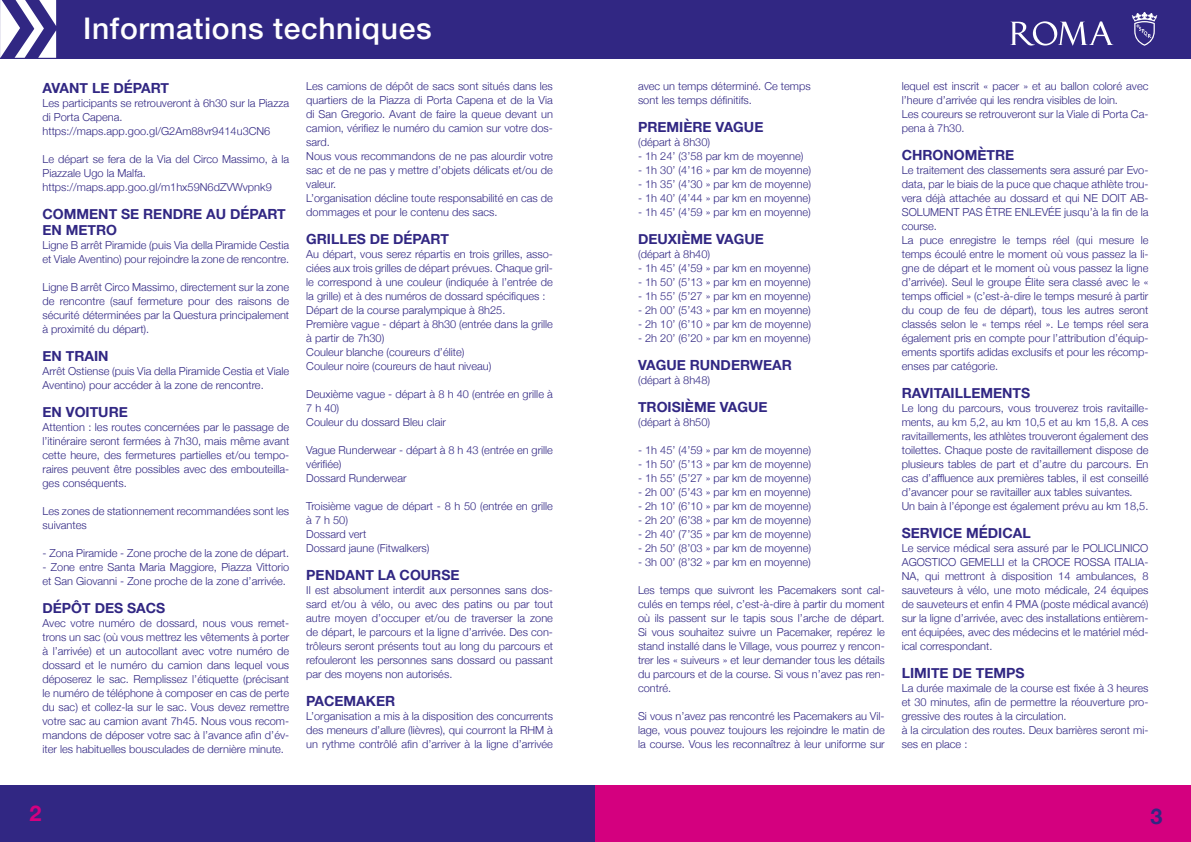
<style>
.page{position:relative;width:1191px;height:842px;background:#fff}
.page>*{position:absolute;margin:0;border:0;box-sizing:border-box;transform-origin:0 0}
.t1{font:500 30px "Helvetica Neue LT Std";letter-spacing:.02em;color:#fff}
.t2{font:700 21.6px "Helvetica Neue";color:#d4007f}
.t3{font:700 21.6px "Helvetica Neue";color:#312783}
.t4{font:700 14px/16px "Helvetica Neue";color:#312783}
.t5{font:300 11px/14px "Helvetica Neue";color:#312783}
</style>
<div class="page">
<div style="left:0;top:785px;width:595px;height:57px;background:#312783"></div>
<div style="left:595px;top:785px;width:596px;height:57px;background:#d4007f"></div>
<div style="left:0;top:0;width:1191px;height:59px;background:#312783"></div>
<svg style="left:0;top:0;width:56px;height:58px"></svg>
<svg style="left:1131px;top:12px;width:26px;height:34px"></svg>
<svg style="left:1010px;top:21px;width:103px;height:25px"></svg>
<h1 class="t1" style="left:83px;top:10px;width:350px">Informations techniques</h1>
<h1 class="t1" style="left:147px;top:10px;width:124px">tecniche</h1>
<p class="t4" style="left:43px;top:80px;width:128px">AVANT LE DÉPART</p>
<p class="t5" style="left:43px;top:95px;width:248px">Les participants se retrouveront à 6h30 sur la Piazza di Porta Capena. https://maps.app.goo.gl/G2Am88vr9414u3CN6</p>
<p class="t5" style="left:43px;top:151px;width:248px">Le départ se fera de la Via del Circo Massimo, à la<br>Piazzale Ugo la Malfa. https://maps.app.goo.gl/m1hx59N6dZVWvpnk9</p>
<p class="t4" style="left:43px;top:206px;width:245px">COMMENT SE RENDRE AU DÉPART<br>EN METRO</p>
<p class="t5" style="left:43px;top:237px;width:248px">Ligne B arrêt Piramide (puis Via della Piramide Cestia et Viale Aventino) pour rejoindre la zone de rencontre.</p>
<p class="t5" style="left:43px;top:279px;width:248px;text-align:justify">Ligne B arrêt Circo Massimo, directement sur la zone de rencontre (sauf fermeture pour des raisons de sécurité déterminées par la Questura principalement à proximité du départ).</p>
<p class="t4" style="left:43px;top:348px;width:68px">EN TRAIN</p>
<p class="t5" style="left:43px;top:363px;width:248px">Arrêt Ostiense (puis Via della Piramide Cestia et Viale<br>Aventino) pour accéder à la zone de rencontre.</p>
<p class="t4" style="left:43px;top:404px;width:87px">EN VOITURE</p>
<p class="t5" style="left:43px;top:419px;width:248px;text-align:justify">Attention : les routes concernées par le passage de l’itinéraire seront fermées à 7h30, mais même avant cette heure, des fermetures partielles et/ou tempo&shy;raires peuvent être possibles avec des embouteilla&shy;ges conséquents.</p>
<p class="t5" style="left:43px;top:503px;width:248px">Les zones de stationnement recommandées sont les suivantes</p>
<p class="t5" style="left:43px;top:545px;width:248px">- Zona Piramide - Zone proche de la zone de départ.</p>
<p class="t5" style="left:43px;top:559px;width:248px">- Zone entre Santa Maria Maggiore, Piazza Vittorio et San Giovanni - Zone proche de la zone d’arrivée.</p>
<p class="t4" style="left:43px;top:600px;width:124px">DÉPÔT DES SACS</p>
<p class="t5" style="left:43px;top:615px;width:248px;text-align:justify">Avec votre numéro de dossard, nous vous remet&shy;trons un sac (où vous mettrez les vêtements à porter à l’arrivée) et un autocollant avec votre numéro de dossard et le numéro du camion dans lequel vous déposerez le sac. Remplissez l’étiquette (précisant le numéro de téléphone à composer en cas de perte du sac) et collez-la sur le sac. Vous devez remettre votre sac au camion avant 7h45. Nous vous recom&shy;mandons de déposer votre sac à l’avance afin d’év&shy;iter les habituelles bousculades de dernière minute.</p>
<p class="t5" style="left:306px;top:78px;width:248px">Les camions de dépôt de sacs sont situés dans les quartiers de la Piazza di Porta Capena et de la Via di San Gregorio. Avant de faire la queue devant un camion, vérifiez le numéro du camion sur votre dos&shy;sard.<br>Nous vous recommandons de ne pas alourdir votre sac et de ne pas y mettre d’objets délicats et/ou de valeur.<br>L’organisation décline toute responsabilité en cas de dommages et pour le contenu des sacs.</p>
<p class="t4" style="left:306px;top:231px;width:144px">GRILLES DE DÉPART</p>
<p class="t5" style="left:306px;top:246px;width:248px">Au départ, vous serez répartis en trois grilles, asso&shy;ciées aux trois grilles de départ prévues. Chaque gril&shy;le correspond à une couleur (indiquée à l’entrée de la grille) et à des numéros de dossard spécifiques :<br>Départ de la course paralympique à 8h25.<br>Première vague - départ à 8h30 (entrée dans la grille à partir de 7h30)<br>Couleur blanche (coureurs d’élite)<br>Couleur noire (coureurs de haut niveau)</p>
<p class="t5" style="left:306px;top:386px;width:248px">Deuxième vague - départ à 8 h 40 (entrée en grille à<br>7 h 40)<br>Couleur du dossard Bleu clair</p>
<p class="t5" style="left:306px;top:442px;width:248px">Vague Runderwear - départ à 8 h 43 (entrée en grille vérifiée)<br>Dossard Runderwear</p>
<p class="t5" style="left:306px;top:498px;width:248px">Troisième vague de départ - 8 h 50 (entrée en grille à 7 h 50)<br>Dossard vert<br>Dossard jaune (Fitwalkers)</p>
<p class="t4" style="left:306px;top:567px;width:155px">PENDANT LA COURSE</p>
<p class="t5" style="left:306px;top:582px;width:248px;text-align:justify">Il est absolument interdit aux personnes sans dos&shy;sard et/ou à vélo, ou avec des patins ou par tout autre moyen d’occuper et/ou de traverser la zone de départ, le parcours et la ligne d’arrivée. Des con&shy;trôleurs seront présents tout au long du parcours et refouleront les personnes sans dossard ou passant par des moyens non autorisés.</p>
<p class="t4" style="left:306px;top:693px;width:90px">PACEMAKER</p>
<p class="t5" style="left:306px;top:708px;width:248px;text-align:justify">L’organisation a mis à la disposition des concurrents des meneurs d’allure (lièvres), qui courront la RHM à un rythme contrôlé afin d’arriver à la ligne d’arrivée</p>
<p class="t5" style="left:638px;top:78px;width:174px">avec un temps déterminé. Ce temps sont les temps définitifs.</p>
<p class="t4" style="left:638px;top:119px;width:127px">PREMIÈRE VAGUE</p>
<p class="t5" style="left:638px;top:134px;width:74px">(départ à 8h30)</p>
<p class="t5" style="left:638px;top:148px;width:167px">- 1h 24’ (3’58 par km de moyenne)</p>
<p class="t5" style="left:638px;top:162px;width:175px">- 1h 30’ (4’16 » par km de moyenne)</p>
<p class="t5" style="left:638px;top:176px;width:175px">- 1h 35’ (4’30 » par km de moyenne)</p>
<p class="t5" style="left:638px;top:190px;width:174px">- 1h 40’ (4’44 » par km en moyenne)</p>
<p class="t5" style="left:638px;top:204px;width:174px">- 1h 45’ (4’59 » par km en moyenne)</p>
<p class="t4" style="left:638px;top:231px;width:127px">DEUXIÈME VAGUE</p>
<p class="t5" style="left:638px;top:246px;width:74px">(départ à 8h40)</p>
<p class="t5" style="left:638px;top:260px;width:174px">- 1h 45’ (4’59 » par km en moyenne)</p>
<p class="t5" style="left:638px;top:274px;width:174px">- 1h 50’ (5’13 » par km en moyenne)</p>
<p class="t5" style="left:638px;top:288px;width:174px">- 1h 55’ (5’27 » par km en moyenne)</p>
<p class="t5" style="left:638px;top:302px;width:174px">- 2h 00’ (5’43 » par km en moyenne)</p>
<p class="t5" style="left:638px;top:316px;width:175px">- 2h 10’ (6’10 » par km de moyenne)</p>
<p class="t5" style="left:638px;top:330px;width:174px">- 2h 20’ (6’20 » par km en moyenne)</p>
<p class="t4" style="left:638px;top:357px;width:155px">VAGUE RUNDERWEAR</p>
<p class="t5" style="left:638px;top:372px;width:74px">(départ à 8h48)</p>
<p class="t4" style="left:638px;top:399px;width:131px">TROISIÈME VAGUE</p>
<p class="t5" style="left:638px;top:414px;width:74px">(départ à 8h50)</p>
<p class="t5" style="left:638px;top:442px;width:175px">- 1h 45’ (4’59 » par km de moyenne)</p>
<p class="t5" style="left:638px;top:456px;width:175px">- 1h 50’ (5’13 » par km de moyenne)</p>
<p class="t5" style="left:638px;top:470px;width:175px">- 1h 55’ (5’27 » par km de moyenne)</p>
<p class="t5" style="left:638px;top:484px;width:174px">- 2h 00’ (5’43 » par km en moyenne)</p>
<p class="t5" style="left:638px;top:498px;width:175px">- 2h 10’ (6’10 » par km de moyenne)</p>
<p class="t5" style="left:638px;top:512px;width:175px">- 2h 20’ (6’38 » par km de moyenne)</p>
<p class="t5" style="left:638px;top:526px;width:175px">- 2h 40’ (7’35 » par km de moyenne)</p>
<p class="t5" style="left:638px;top:540px;width:175px">- 2h 50’ (8’03 » par km de moyenne)</p>
<p class="t5" style="left:638px;top:554px;width:174px">- 3h 00’ (8’32 » par km en moyenne)</p>
<p class="t5" style="left:638px;top:582px;width:248px;text-align:justify">Les temps que suivront les Pacemakers sont cal&shy;culés en temps réel, c’est-à-dire à partir du moment où ils passent sur le tapis sous l’arche de départ.<br>Si vous souhaitez suivre un Pacemaker, repérez le stand installé dans le Village, vous pourrez y rencon&shy;trer les « suiveurs » et leur demander tous les détails du parcours et de la course. Si vous n’avez pas ren&shy;contré.</p>
<p class="t5" style="left:638px;top:708px;width:248px;text-align:justify">Si vous n’avez pas rencontré les Pacemakers au Vil&shy;lage, vous pouvez toujours les rejoindre le matin de la course. Vous les reconnaîtrez à leur uniforme sur</p>
<p class="t5" style="left:901px;top:78px;width:248px">lequel est inscrit « pacer » et au ballon coloré avec l’heure d’arrivée qui les rendra visibles de loin.<br>Les coureurs se retrouveront sur la Viale di Porta Ca&shy;pena à 7h30.</p>
<p class="t4" style="left:901px;top:147px;width:114px">CHRONOMÈTRE</p>
<p class="t5" style="left:901px;top:162px;width:248px">Le traitement des classements sera assuré par Evo&shy;data, par le biais de la puce que chaque athlète trou&shy;vera déjà attachée au dossard et qui NE DOIT AB-SOLUMENT PAS ÊTRE ENLEVÉE jusqu’à la fin de la course.<br>La puce enregistre le temps réel (qui mesure le temps écoulé entre le moment où vous passez la li&shy;gne de départ et le moment où vous passez la ligne d’arrivée). Seul le groupe Élite sera classé avec le « temps officiel » (c’est-à-dire le temps mesuré à partir du coup de feu de départ), tous les autres seront classés selon le « temps réel ». Le temps réel sera également pris en compte pour l’attribution d’équip&shy;ements sportifs adidas exclusifs et pour les récomp&shy;enses par catégorie.</p>
<p class="t4" style="left:901px;top:385px;width:130px">RAVITAILLEMENTS</p>
<p class="t5" style="left:901px;top:400px;width:248px">Le long du parcours, vous trouverez trois ravitaille&shy;ments, au km 5,2, au km 10,5 et au km 15,8. A ces ravitaillements, les athlètes trouveront également des toilettes. Chaque poste de ravitaillement dispose de plusieurs tables de part et d’autre du parcours. En cas d’affluence aux premières tables, il est conseillé d’avancer pour se ravitailler aux tables suivantes.<br>Un bain à l’éponge est également prévu au km 18,5.</p>
<p class="t4" style="left:901px;top:525px;width:130px">SERVICE MÉDICAL</p>
<p class="t5" style="left:901px;top:540px;width:248px;text-align:justify">Le service médical sera assuré par le POLICLINICO AGOSTICO GEMELLI et la CROCE ROSSA ITALIA-NA, qui mettront à disposition 14 ambulances, 8 sauveteurs à vélo, une moto médicale, 24 équipes de sauveteurs et enfin 4 PMA (poste médical avancé) sur la ligne d’arrivée, avec des installations entièrem&shy;ent équipées, avec des médecins et le matériel méd&shy;ical correspondant.</p>
<p class="t4" style="left:901px;top:665px;width:124px">LIMITE DE TEMPS</p>
<p class="t5" style="left:901px;top:680px;width:248px">La durée maximale de la course est fixée à 3 heures et 30 minutes, afin de permettre la réouverture pro&shy;gressive des routes à la circulation.<br>à la circulation des routes. Deux barrières seront mi&shy;ses en place :</p>
<h2 class="t2" style="left:29px;top:797px;width:14px">2</h2>
<h2 class="t3" style="left:1150px;top:799px;width:14px">3</h2>
</div>
